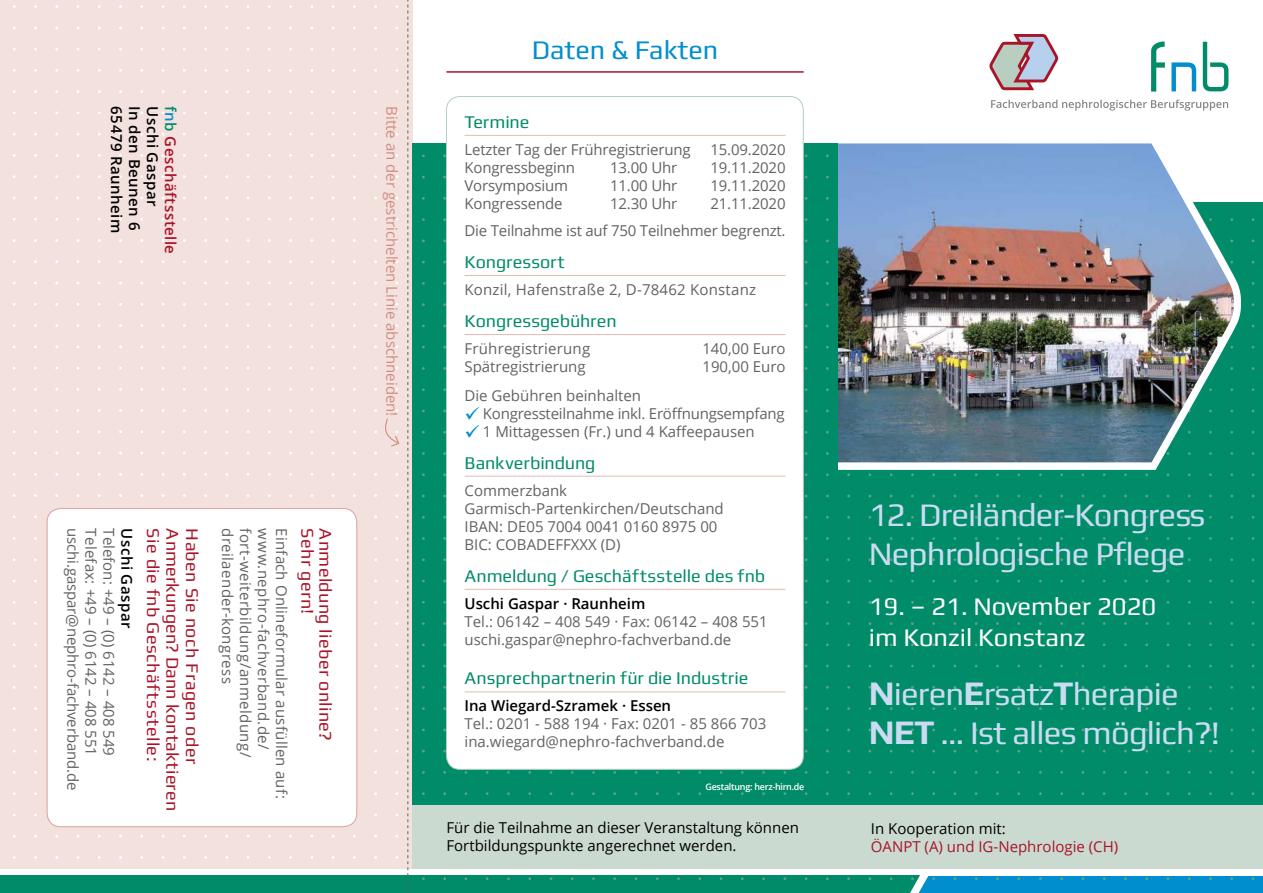
<style>
.page{position:relative;width:1263px;height:893px;background:#fff}
.page>*{position:absolute;margin:0;border:0;box-sizing:border-box;transform-origin:0 0}
.t1{font:33px/39px "Play";letter-spacing:-.025em;color:#cadbf2}
.t2{font:27px "Play";color:#008ece}
.t3{font:25.5px/30.6px "Play";color:#fff}
.t4{font:18px "Play";letter-spacing:-.005em;color:#008c69}
.t5{font:18px "Play";letter-spacing:.015em;color:#a91429}
.t6{font:15px/18px "Open Sans";color:#626261}
.t7{font:15px/18px "Open Sans";color:#000}
.t8{font:15px "Open Sans";letter-spacing:.025em;color:#626261}
.t9{font:600 15px "Open Sans";letter-spacing:.025em;color:#000}
.t10{font:600 15px "Open Sans";color:#000}
.t11{font:15px "Open Sans";color:#d18c82}
.t12{font:15px "Open Sans";color:#a91429}
.t13{font:600 15px "Open Sans";letter-spacing:.035em;color:#a91429}
.t14{font:600 9px "Open Sans";letter-spacing:-.03em;color:#fff}
.s1{color:#008c69}
.s2{color:#008ece}
.s3{font-weight:700;font-size:34.5px}
</style>
<div class="page">
<div style="left:0;top:0;width:412px;height:869px;background:#f3e1dd"></div>
<div style="left:813px;top:201px;width:450px;height:668px;background:#008c69"></div>
<div style="left:412px;top:143px;width:426px;height:726px;background:#008c69"></div>
<hr style="left:446px;top:71px;width:358px;height:2px;background:#a91429">
<div style="left:0;top:876px;width:923px;height:17px;background:#008c69"></div>
<svg style="left:837px;top:875px;width:426px;height:18px"></svg>
<svg style="left:991px;top:100px;width:237px;height:11px"></svg>
<svg style="left:1171px;top:62px;width:25px;height:29px"></svg>
<svg style="left:1203px;top:42px;width:25px;height:49px"></svg>
<svg style="left:1151px;top:42px;width:14px;height:50px"></svg>
<svg style="left:989px;top:34px;width:70px;height:57px"></svg>
<img style="left:838px;top:143px;width:415px;height:333px">
<img style="left:1151px;top:143px;width:83px;height:319px">
<div style="left:412px;top:805px;width:851px;height:64px;background:#cadad0"></div>
<svg style="left:407px;top:0;width:1px;height:893px"></svg>
<div style="left:47px;top:508px;width:310px;height:319px;background:#fff;border-radius:14px"></div>
<div style="left:47px;top:508px;width:310px;height:319px;border:1px solid #daa39a;border-radius:14px"></div>
<svg style="left:385px;top:418px;width:15px;height:36px"></svg>
<div style="left:446px;top:96px;width:357px;height:673px;background:#fff;border-radius:14px"></div>
<hr style="left:464px;top:135px;width:322px;height:1px;background:#e3bab2">
<hr style="left:464px;top:275px;width:322px;height:1px;background:#e3bab2">
<hr style="left:464px;top:334px;width:322px;height:1px;background:#e3bab2">
<hr style="left:464px;top:476px;width:322px;height:1px;background:#e3bab2">
<hr style="left:464px;top:589px;width:322px;height:1px;background:#e3bab2">
<hr style="left:464px;top:691px;width:322px;height:1px;background:#e3bab2">
<p class="t13" style="left:181px;top:106px;width:149px;rotate:90deg"><span class="s1">f</span><span class="s2">n</span><span class="s1">b</span> Geschäftsstelle</p>
<p class="t9" style="left:127px;top:106px;width:129px;rotate:90deg">65479 Raunheim</p>
<p class="t9" style="left:145px;top:106px;width:125px;rotate:90deg">In den Beunen 6</p>
<p class="t9" style="left:163px;top:106px;width:101px;rotate:90deg">Uschi Gaspar</p>
<p class="t6" style="left:100px;top:528px;width:229px;rotate:90deg">Telefax: +49 – (0) 6142 – 408 551</p>
<p class="t6" style="left:118px;top:528px;width:229px;rotate:90deg">Telefon: +49 – (0) 6142 – 408 549</p>
<p class="t9" style="left:138px;top:528px;width:101px;rotate:90deg">Uschi Gaspar</p>
<p class="t5" style="left:164px;top:528px;width:234px;rotate:90deg">Sie die fnb Geschäftsstelle:</p>
<p class="t5" style="left:183px;top:528px;width:284px;rotate:90deg">Anmerkungen? Dann kontaktieren</p>
<p class="t5" style="left:203px;top:528px;width:237px;rotate:90deg">Haben Sie noch Fragen oder</p>
<p class="t8" style="left:238px;top:528px;width:157px;rotate:90deg">dreilaender-kongress</p>
<p class="t8" style="left:256px;top:528px;width:231px;rotate:90deg">fort-weiterbildung/anmeldung/</p>
<p class="t8" style="left:274px;top:528px;width:223px;rotate:90deg">www.nephro-fachverband.de/</p>
<p class="t6" style="left:291px;top:528px;width:272px;rotate:90deg">Einfach Onlineformular ausfüllen auf:</p>
<p class="t5" style="left:318px;top:528px;width:87px;rotate:90deg">Sehr gern!</p>
<p class="t5" style="left:336px;top:528px;width:214px;rotate:90deg">Anmeldung lieber online?</p>
<p class="t6" style="left:82px;top:528px;width:263px;rotate:90deg">uschi.gaspar@nephro-fachverband.de</p>
<p class="t11" style="left:402px;top:106px;width:312px;rotate:90deg">Bitte an der gestrichelten Linie abschneiden!</p>
<h2 class="t2" style="left:532px;top:34px;width:188px">Daten &amp; Fakten</h2>
<p class="t4" style="left:464px;top:111px;width:66px">Termine</p>
<p class="t6" style="left:464px;top:140px;width:228px">Letzter Tag der Frühregistrierung</p>
<p class="t6" style="left:710px;top:140px;width:77px">15.09.2020</p>
<p class="t6" style="left:464px;top:158px;width:112px">Kongressbeginn</p>
<p class="t6" style="left:610px;top:158px;width:69px">13.00 Uhr</p>
<p class="t6" style="left:710px;top:158px;width:77px">19.11.2020</p>
<p class="t6" style="left:464px;top:176px;width:105px">Vorsymposium</p>
<p class="t6" style="left:610px;top:176px;width:69px">11.00 Uhr</p>
<p class="t6" style="left:710px;top:176px;width:77px">19.11.2020</p>
<p class="t6" style="left:464px;top:194px;width:100px">Kongressende</p>
<p class="t6" style="left:610px;top:194px;width:69px">12.30 Uhr</p>
<p class="t6" style="left:464px;top:190px;width:323px;line-height:27px;text-align:right">21.11.2020<br>Die Teilnahme ist auf 750 Teilnehmer begrenzt.</p>
<p class="t4" style="left:464px;top:251px;width:102px">Kongressort</p>
<p class="t6" style="left:464px;top:280px;width:293px">Konzil, Hafenstraße 2, D-78462 Konstanz</p>
<p class="t4" style="left:464px;top:310px;width:154px">Kongressgebühren</p>
<p class="t6" style="left:464px;top:339px;width:127px">Frühregistrierung</p>
<p class="t6" style="left:702px;top:339px;width:85px">140,00 Euro</p>
<p class="t6" style="left:464px;top:357px;width:123px">Spätregistrierung</p>
<p class="t6" style="left:702px;top:357px;width:85px">190,00 Euro</p>
<p class="t6" style="left:464px;top:386px;width:178px">Die Gebühren beinhalten</p>
<p class="t6" style="left:464px;top:404px;width:322px"><span class="s2">✓</span> Kongressteilnahme inkl. Eröffnungsempfang</p>
<p class="t6" style="left:464px;top:422px;width:292px"><span class="s2">✓</span> 1 Mittagessen (Fr.) und 4 Kaffeepausen</p>
<p class="t4" style="left:464px;top:452px;width:132px">Bankverbindung</p>
<p class="t6" style="left:464px;top:481px;width:261px">Commerzbank<br>Garmisch-Partenkirchen/Deutschand<br>IBAN: DE05 7004 0041 0160 8975 00<br>BIC: COBADEFFXXX (D)</p>
<p class="t4" style="left:464px;top:565px;width:302px">Anmeldung / Geschäftsstelle des fnb</p>
<p class="t10" style="left:464px;top:593px;width:182px">Uschi Gaspar · Raunheim</p>
<p class="t6" style="left:464px;top:612px;width:305px">Tel.: 06142 – 408 549 · Fax: 06142 – 408 551 uschi.gaspar@nephro-fachverband.de</p>
<p class="t4" style="left:464px;top:667px;width:285px">Ansprechpartnerin für die Industrie</p>
<p class="t10" style="left:464px;top:695px;width:208px">Ina Wiegard-Szramek · Essen</p>
<p class="t6" style="left:464px;top:715px;width:303px">Tel.: 0201 - 588 194 · Fax: 0201 - 85 866 703 ina.wiegard@nephro-fachverband.de</p>
<p class="t14" style="left:705px;top:780px;width:101px">Gestaltung: herz-hirn.de</p>
<p class="t7" style="left:446px;top:818px;width:354px">Für die Teilnahme an dieser Veranstaltung können<br>Fortbildungspunkte angerechnet werden.</p>
<h1 class="t1" style="left:869px;top:495px;width:338px">12. Dreiländer-Kongress<br>Nephrologische Pflege</h1>
<h3 class="t3" style="left:869px;top:591px;width:289px">19. – 21. November 2020 im Konzil Konstanz</h3>
<h1 class="t1" style="left:869px;top:673px;width:353px"><span class="s3">N</span>ieren<span class="s3">E</span>rsatz<span class="s3">T</span>herapie<br><span class="s3">NET</span> ... Ist alles möglich?!</h1>
<p class="t7" style="left:871px;top:819px;width:136px">In Kooperation mit:</p>
<p class="t12" style="left:871px;top:835px;width:249px">ÖANPT (A) und IG-Nephrologie (CH)</p>
</div>
